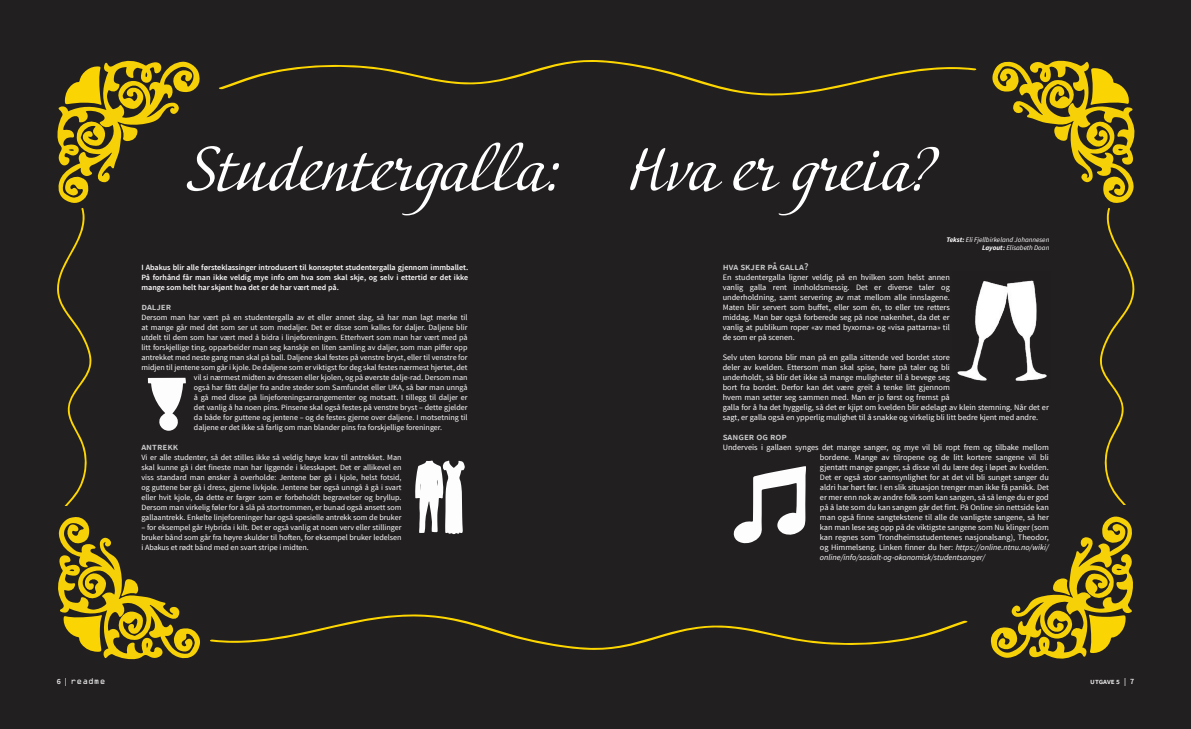
<style>
.page{position:relative;width:1191px;height:729px;background:#221f20}
.page>*{position:absolute;margin:0;border:0;box-sizing:border-box;transform-origin:0 0}
.t1{font:61px "Adventure";letter-spacing:-.01em;color:#fff}
.t2{font:600 10px "Source Sans Pro";color:#c9cacc}
.t3{font:8.2px/10px "Source Sans Pro";color:#fff;text-align:justify}
.t4{font:8px/10px "Source Sans Pro";color:#fff;text-align:justify}
.t5{font:600 8px/10px "Source Sans Pro";color:#fff;text-align:justify}
.t6{font:600 8px "Source Sans Pro";color:#efeff0}
.t7{font:8px "OCRA Std";color:#efeff0}
.t8{font:italic 7px/7.7px "Source Sans Pro";color:#fff;text-align:right}
.s1{font-weight:700}
.s2{font-style:italic}
.s3{font-family:"Source Sans Pro";font-weight:600}
</style>
<div class="page">
<svg style="left:57px;top:516px;width:144px;height:143px;background:#6b5c17"></svg>
<svg style="left:990px;top:515px;width:143px;height:144px;background:#6b5c17"></svg>
<svg style="left:991px;top:60px;width:144px;height:444px;background:#3f371c"></svg>
<svg style="left:217px;top:60px;width:760px;height:36px;background:#2e291e"></svg>
<svg style="left:209px;top:614px;width:760px;height:36px;background:#2e291e"></svg>
<svg style="left:57px;top:60px;width:143px;height:445px;background:#3f3821"></svg>
<svg style="left:415px;top:460px;width:50px;height:74px"></svg>
<svg style="left:733px;top:466px;width:73px;height:77px"></svg>
<img style="left:952px;top:271px;width:99px;height:118px">
<h1 class="t1" style="left:187px;top:132px;width:752px">Studentergalla: Hva er greia?</h1>
<p class="t5" style="left:141px;top:262px;width:328px">I Abakus blir alle førsteklassinger introdusert til konseptet studentergalla gjennom immballet.<br>På forhånd får man ikke veldig mye info om hva som skal skje, og selv i ettertid er det ikke mange som helt har skjønt hva det er de har vært med på.</p>
<p class="t2" style="left:141px;top:300px;width:31px">Daljer</p>
<p class="t4" style="left:141px;top:312px;width:327px">Dersom man har vært på en studentergalla av et eller annet slag, så har man lagt merke til</p>
<p class="t4" style="left:141px;top:322px;width:327px">at mange går med det som ser ut som medaljer. Det er disse som kalles for daljer. Daljene blir</p>
<p class="t4" style="left:141px;top:332px;width:327px">utdelt til dem som har vært med å bidra i linjeforeningen. Etterhvert som man har vært med på</p>
<p class="t4" style="left:141px;top:342px;width:328px">litt forskjellige ting, opparbeider man seg kanskje en liten samling av daljer, som man piffer opp</p>
<p class="t4" style="left:141px;top:352px;width:328px">antrekket med neste gang man skal på ball. Daljene skal festes på venstre bryst, eller til venstre for</p>
<p class="t4" style="left:141px;top:362px;width:327px">midjen til jentene som går i kjole. De daljene som er viktigst for deg skal festes nærmest hjertet, det</p>
<p class="t4" style="left:194px;top:372px;width:275px">vil si nærmest midten av dressen eller kjolen, og på øverste dalje-rad. Dersom man</p>
<p class="t4" style="left:194px;top:382px;width:275px">også har fått daljer fra andre steder som Samfundet eller UKA, så bør man unngå</p>
<p class="t4" style="left:194px;top:392px;width:275px">å gå med disse på linjeforeningsarrangementer og motsatt. I tillegg til daljer er</p>
<p class="t4" style="left:194px;top:402px;width:275px">det vanlig å ha noen pins. Pinsene skal også festes på venstre bryst – dette gjelder</p>
<p class="t4" style="left:194px;top:412px;width:275px">da både for guttene og jentene – og de festes gjerne over daljene. I motsetning til</p>
<p class="t4" style="left:194px;top:422px;width:250px">daljene er det ikke så farlig om man blander pins fra forskjellige foreninger.</p>
<p class="t2" style="left:141px;top:440px;width:38px">Antrekk</p>
<p class="t4" style="left:141px;top:452px;width:262px">Vi er alle studenter, så det stilles ikke så veldig høye krav til antrekket. Man skal kunne gå i det fineste man har liggende i klesskapet. Det er allikevel en viss standard man ønsker å overholde: Jentene bør gå i kjole, helst fotsid, og guttene bør gå i dress, gjerne livkjole. Jentene bør også unngå å gå i svart eller hvit kjole, da dette er farger som er forbeholdt begravelser og bryllup.<br>Dersom man virkelig føler for å slå på stortrommen, er bunad også ansett som gallaantrekk. Enkelte linjeforeninger har også spesielle antrekk som de bruker</p>
<p class="t4" style="left:141px;top:522px;width:262px">– for eksempel går Hybrida i kilt. Det er også vanlig at noen verv eller stillinger bruker bånd som går fra høyre skulder til hoften, for eksempel bruker ledelsen i Abakus et rødt bånd med en svart stripe i midten.</p>
<p class="t8" style="left:946px;top:236px;width:104px"><span class="s1">Tekst:</span> Eli Fjellbirkeland Johannesen<br><span class="s1">Layout:</span> Elisabeth Doan</p>
<p class="t2" style="left:722px;top:260px;width:87px">Hva skjer på galla?</p>
<p class="t3" style="left:722px;top:272px;width:229px">En studentergalla ligner veldig på en hvilken som helst annen vanlig galla rent innholdsmessig. Det er diverse taler og underholdning, samt servering av mat mellom alle innslagene.<br>Maten blir servert som buffet, eller som én, to eller tre retters middag. Man bør også forberede seg på noe nakenhet, da det er vanlig at publikum roper «av med byxorna» og «visa pattarna» til de som er på scenen.</p>
<p class="t3" style="left:722px;top:352px;width:328px;text-align:left">Selv uten korona blir man på en galla sittende ved bordet store<br>deler av kvelden. Ettersom man skal spise, høre på taler og bli<br>underholdt, så blir det ikke så mange muligheter til å bevege seg<br>bort fra bordet. Derfor kan det være greit å tenke litt gjennom<br>hvem man setter seg sammen med. Man er jo først og fremst på<br>galla for å ha det hyggelig, så det er kjipt om kvelden blir ødelagt av klein stemning. Når det er sagt, er galla også en ypperlig mulighet til å snakke og virkelig bli litt bedre kjent med andre.</p>
<p class="t2" style="left:722px;top:430px;width:66px">Sanger og rop</p>
<p class="t3" style="left:820px;top:442px;width:230px;text-indent:-97px">Underveis i gallaen synges det mange sanger, og mye vil bli ropt frem og tilbake mellom bordene. Mange av tilropene og de litt kortere sangene vil bli gjentatt mange ganger, så disse vil du lære deg i løpet av kvelden.<br>Det er også stor sannsynlighet for at det vil bli sunget sanger du aldri har hørt før. I en slik situasjon trenger man ikke få panikk. Det er mer enn nok av andre folk som kan sangen, så så lenge du er god på å late som du kan sangen går det fint. På Online sin nettside kan man også finne sangtekstene til alle de vanligste sangene, så her kan man lese seg opp på de viktigste sangene som Nu klinger (som kan regnes som Trondheimsstudentenes nasjonalsang), Theodor, og Himmelseng. Linken finner du her: <span class="s2">https://online.ntnu.no/wiki/ online/info/sosialt-og-okonomisk/studentsanger/</span></p>
<p class="t7" style="left:57px;top:677px;width:50px"><span class="s3">6 |</span> readme</p>
<p class="t6" style="left:1090px;top:676px;width:45px">utgave 5 | 7</p>
</div>
